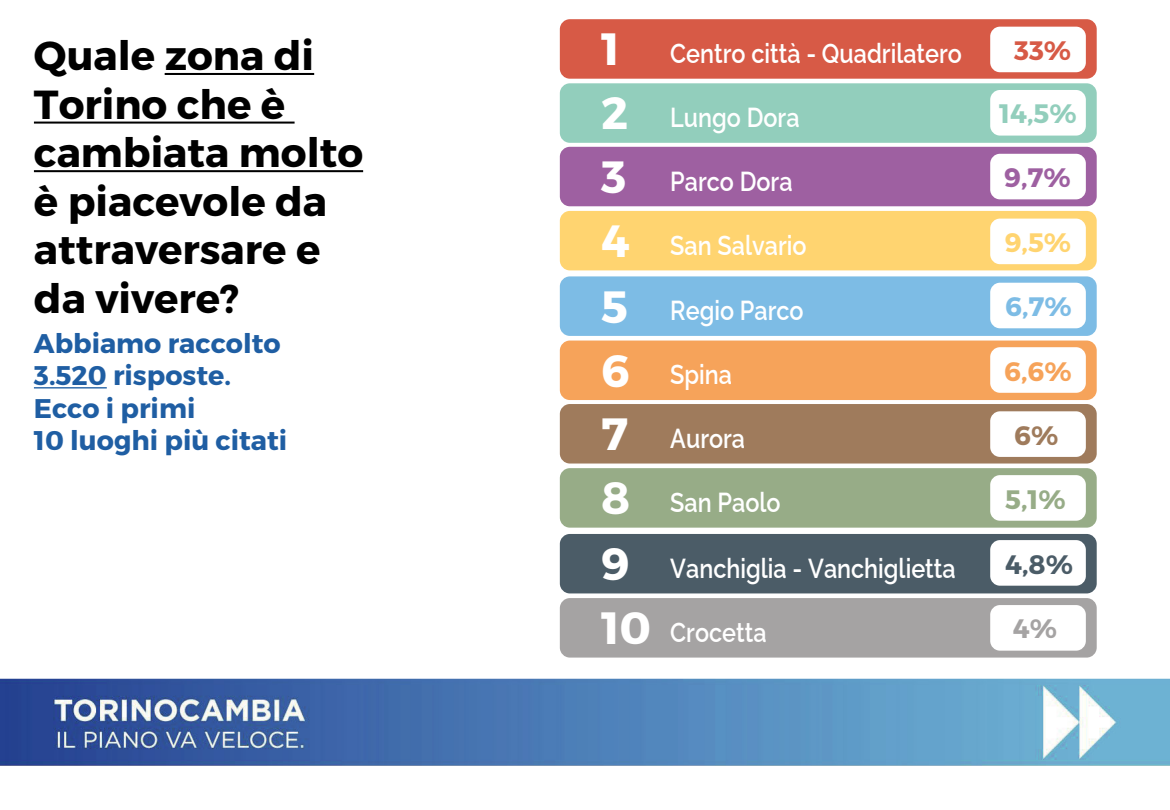
<style>
.page{position:relative;width:1170px;height:810px;background:#fff}
.page>*{position:absolute;margin:0;border:0;box-sizing:border-box;transform-origin:0 0}
.t1{font:700 40.5px/48.6px "Montserrat";color:#000}
.t2{font:600 27.45px "Raleway";color:#fff;scale:.85 1}
.t3{font:700 27px/32.4px "Montserrat";color:#1f5ea3}
.t4{font:700 26.7px "Montserrat";color:#92cebc}
.t5{font:700 26.7px "Montserrat";color:#9e60a1}
.t6{font:700 26.7px "Montserrat";color:#ffd470}
.t7{font:700 26.7px "Montserrat";color:#7dbce5}
.t8{font:700 26.7px "Montserrat";color:#f6a35a}
.t9{font:700 26.7px "Montserrat";color:#97ac87}
.t10{font:700 26.7px "Montserrat";color:#4b5c67}
.t11{font:700 26.7px "Montserrat";color:#d75a46}
.t12{font:700 26.7px "Montserrat";color:#9f7b5c}
.t13{font:700 26.7px "Montserrat";color:#a5a3a3}
.s1{font-family:"Montserrat";font-weight:700;font-size:45.15px}
</style>
<div class="page">
<div style="left:560px;top:19px;width:537px;height:60px;background:#d75a46;border-radius:10px"></div>
<hr style="left:165px;top:73px;width:149px;height:2px;background:#000">
<hr style="left:34px;top:122px;width:261px;height:2px;background:#000">
<hr style="left:34px;top:170px;width:329px;height:2px;background:#000">
<img style="left:0;top:633px;width:1170px;height:133px">
<hr style="left:34px;top:387px;width:73px;height:2px;background:#1f5ea3">
<div style="left:560px;top:83px;width:537px;height:60px;background:#92cebc;border-radius:10px"></div>
<div style="left:560px;top:147px;width:537px;height:59px;background:#9e60a1;border-radius:10px"></div>
<div style="left:560px;top:211px;width:537px;height:59px;background:#ffd470;border-radius:10px"></div>
<div style="left:560px;top:276px;width:537px;height:60px;background:#7dbce5;border-radius:10px"></div>
<div style="left:560px;top:341px;width:537px;height:59px;background:#f6a35a;border-radius:10px"></div>
<div style="left:560px;top:404px;width:537px;height:60px;background:#9f7b5c;border-radius:10px"></div>
<div style="left:560px;top:468px;width:537px;height:60px;background:#97ac87;border-radius:10px"></div>
<div style="left:560px;top:534px;width:537px;height:59px;background:#4b5c67;border-radius:10px"></div>
<div style="left:560px;top:598px;width:537px;height:60px;background:#a5a3a3;border-radius:10px"></div>
<div style="left:990px;top:27px;width:96px;height:45px;background:#fff;border-radius:10px"></div>
<div style="left:990px;top:90px;width:96px;height:46px;background:#fff;border-radius:10px"></div>
<div style="left:990px;top:154px;width:96px;height:45px;background:#fff;border-radius:10px"></div>
<div style="left:990px;top:219px;width:96px;height:45px;background:#fff;border-radius:10px"></div>
<div style="left:990px;top:283px;width:96px;height:45px;background:#fff;border-radius:10px"></div>
<div style="left:990px;top:347px;width:96px;height:46px;background:#fff;border-radius:10px"></div>
<div style="left:990px;top:411px;width:96px;height:46px;background:#fff;border-radius:10px"></div>
<div style="left:990px;top:475px;width:96px;height:46px;background:#fff;border-radius:10px"></div>
<div style="left:990px;top:540px;width:96px;height:46px;background:#fff;border-radius:10px"></div>
<div style="left:990px;top:605px;width:96px;height:46px;background:#fff;border-radius:10px"></div>
<h1 class="t1" style="left:34px;top:32px;width:331px">Quale zona di<br>Torino che è cambiata molto è piacevole da attraversare e da vivere?</h1>
<p class="t3" style="left:34px;top:327px;width:255px">Abbiamo raccolto<br>3.520 risposte.<br>Ecco i primi<br>10 luoghi più citati</p>
<p class="t2" style="left:601px;top:31px;width:426px"><span class="s1">1</span> Centro città - Quadrilatero</p>
<p class="t2" style="left:601px;top:96px;width:235px"><span class="s1">2</span> Lungo Dora</p>
<p class="t2" style="left:601px;top:159px;width:227px"><span class="s1">3</span> Parco Dora</p>
<p class="t2" style="left:601px;top:223px;width:243px"><span class="s1">4</span> San Salvario</p>
<p class="t2" style="left:601px;top:289px;width:240px"><span class="s1">5</span> Regio Parco</p>
<p class="t2" style="left:601px;top:353px;width:156px"><span class="s1">6</span> Spina</p>
<p class="t2" style="left:601px;top:416px;width:171px"><span class="s1">7</span> Aurora</p>
<p class="t2" style="left:601px;top:480px;width:213px"><span class="s1">8</span> San Paolo</p>
<p class="t2" style="left:601px;top:546px;width:419px"><span class="s1">9</span> Vanchiglia - Vanchiglietta</p>
<p class="t2" style="left:601px;top:610px;width:196px"><span class="s1">10</span> Crocetta</p>
<p class="t11" style="left:1014px;top:34px;width:59px">33%</p>
<p class="t4" style="left:999px;top:97px;width:79px">14,5%</p>
<p class="t5" style="left:1004px;top:161px;width:68px">9,7%</p>
<p class="t6" style="left:1005px;top:226px;width:68px">9,5%</p>
<p class="t7" style="left:1005px;top:290px;width:68px">6,7%</p>
<p class="t8" style="left:1004px;top:355px;width:69px">6,6%</p>
<p class="t12" style="left:1014px;top:419px;width:46px">6%</p>
<p class="t9" style="left:1005px;top:483px;width:62px">5,1%</p>
<p class="t10" style="left:1005px;top:548px;width:69px">4,8%</p>
<p class="t13" style="left:1013px;top:612px;width:46px">4%</p>
</div>
